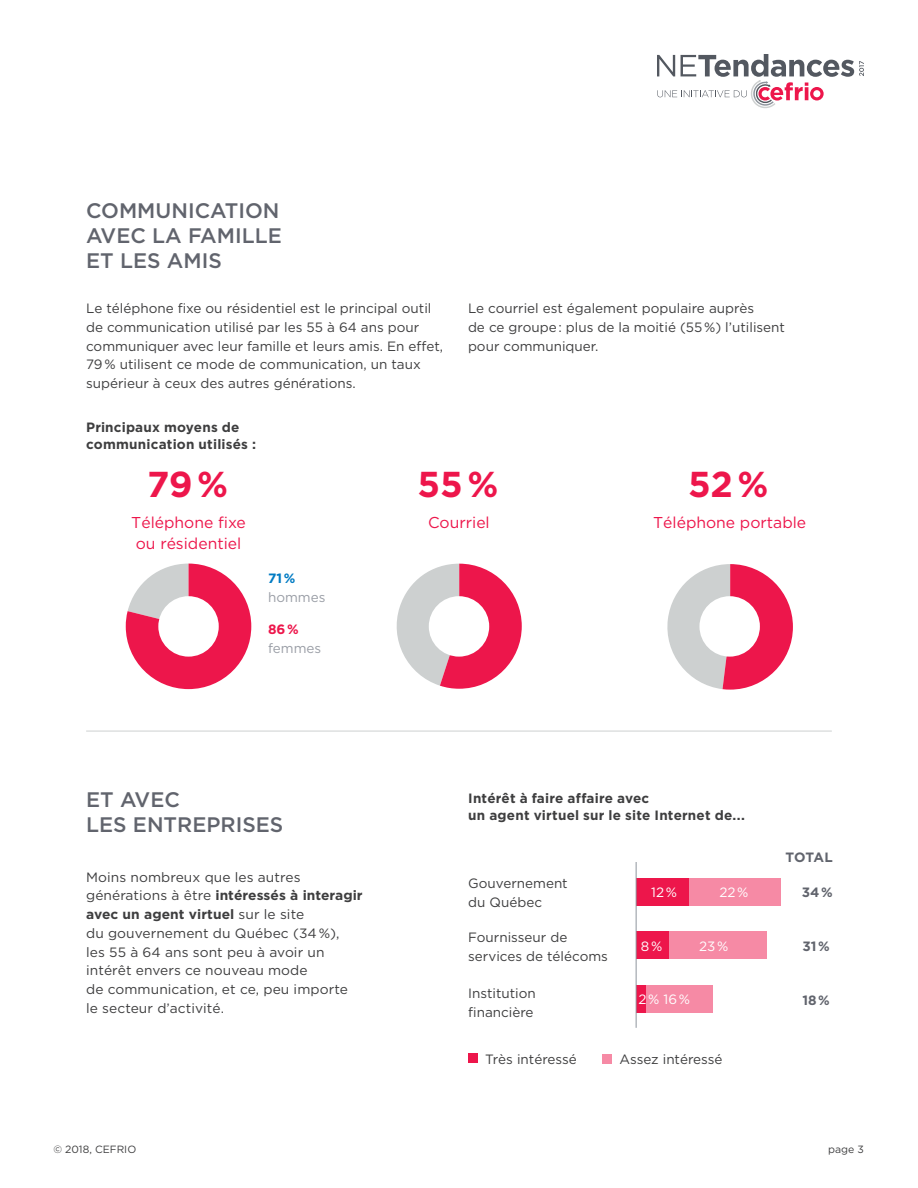
<style>
.page{position:relative;width:918px;height:1188px;background:#fff}
.page>*{position:absolute;margin:0;border:0;box-sizing:border-box;transform-origin:0 0}
.Titre{font:700 36px "Gotham HTF";color:#ed164b}
.Sous-titre_Gris_Maj{font:500 21px/25.2px "Gotham HTF";color:#61646d;text-align:justify}
.Titre-2{font:15.75px/21px "Gotham HTF";color:#ed164b}
.TexteCourant{font:13.5px/18.8px "Gotham HTF";color:#3e3e3f}
.TexteCourant-2{font:700 13.5px/17.2px "Gotham HTF";letter-spacing:.015em;color:#3e3e3f}
.TexteCourant-3{font:13.5px/18.8px "Gotham HTF";color:#9a9ea6}
.TexteCourant-4{font:13.5px "Gotham HTF";color:#fff}
.TexteCourant-5{font:700 13.5px "Gotham HTF";color:#61646d}
.TexteCourant-6{font:10.5px "Gotham HTF";color:#3e3e3f}
.s1{font-weight:700;color:#007bc3}
.s2{font-weight:700;color:#ed164b}
.s3{font-weight:700}
</style>
<div class="page">
<svg style="left:667px;top:564px;width:126px;height:126px"></svg>
<svg style="left:396px;top:564px;width:126px;height:125px"></svg>
<svg style="left:126px;top:564px;width:125px;height:125px"></svg>
<svg style="left:657px;top:54px;width:207px;height:54px"></svg>
<div style="left:468px;top:1053px;width:10px;height:10px;background:#ed164b"></div>
<div style="left:602px;top:1054px;width:10px;height:10px;background:#f68aa5"></div>
<div style="left:689px;top:878px;width:92px;height:27px;background:#f68aa5"></div>
<div style="left:636px;top:878px;width:53px;height:27px;background:#ed164b"></div>
<div style="left:669px;top:932px;width:98px;height:27px;background:#f68aa5"></div>
<div style="left:636px;top:932px;width:33px;height:27px;background:#ed164b"></div>
<div style="left:646px;top:986px;width:67px;height:27px;background:#f68aa5"></div>
<div style="left:636px;top:986px;width:10px;height:27px;background:#ed164b"></div>
<hr style="left:636px;top:862px;width:1px;height:166px;background:#8f959d">
<div style="left:429px;top:596px;width:60px;height:61px;background:#fff;border-radius:50%"></div>
<hr style="left:86px;top:731px;width:746px;height:1px;background:#cdd0d0">
<div style="left:158px;top:596px;width:61px;height:61px;background:#fff;border-radius:50%"></div>
<div style="left:699px;top:596px;width:61px;height:61px;background:#fff;border-radius:50%"></div>
<p class="Sous-titre_Gris_Maj" style="left:86px;top:197px;width:197px">COMMUNICATION AVEC LA FAMILLE ET LES AMIS</p>
<p class="TexteCourant" style="left:86px;top:299px;width:358px">Le téléphone fixe ou résidentiel est le principal outil de communication utilisé par les 55 à 64 ans pour communiquer avec leur famille et leurs amis. En effet, 79% utilisent ce mode de communication, un taux supérieur à ceux des autres générations.</p>
<p class="TexteCourant-2" style="left:86px;top:418px;width:171px">Principaux moyens de communication utilisés :</p>
<p class="TexteCourant" style="left:468px;top:299px;width:319px">Le courriel est également populaire auprès<br>de ce groupe: plus de la moitié (55%) l’utilisent pour communiquer.</p>
<p class="Titre" style="left:147px;top:463px;width:83px">79%</p>
<p class="Titre" style="left:418px;top:463px;width:82px">55%</p>
<p class="Titre" style="left:688px;top:463px;width:82px">52%</p>
<p class="Titre-2" style="left:131px;top:512px;width:116px">Téléphone fixe ou résidentiel</p>
<p class="Titre-2" style="left:428px;top:512px;width:63px">Courriel</p>
<p class="Titre-2" style="left:653px;top:512px;width:155px">Téléphone portable</p>
<p class="TexteCourant-3" style="left:268px;top:569px;width:59px"><span class="s1">71% </span>hommes</p>
<p class="TexteCourant-3" style="left:268px;top:620px;width:55px"><span class="s2">86% </span>femmes</p>
<p class="Sous-titre_Gris_Maj" style="left:86px;top:786px;width:199px">ET AVEC<br>LES ENTREPRISES</p>
<p class="TexteCourant" style="left:86px;top:867px;width:278px">Moins nombreux que les autres générations à être <span class="s3">intéressés à interagir avec un agent virtuel</span> sur le site<br>du gouvernement du Québec (34%),<br>les 55 à 64 ans sont peu à avoir un intérêt envers ce nouveau mode<br>de communication, et ce, peu importe le secteur d’activité.</p>
<p class="TexteCourant-2" style="left:468px;top:789px;width:278px">Intérêt à faire affaire avec<br>un agent virtuel sur le site Internet de...</p>
<p class="TexteCourant-5" style="left:786px;top:849px;width:49px">TOTAL</p>
<p class="TexteCourant" style="left:468px;top:874px;width:101px">Gouvernement du Québec</p>
<p class="TexteCourant-5" style="left:802px;top:885px;width:32px">34%</p>
<p class="TexteCourant-5" style="left:802px;top:939px;width:29px">31%</p>
<p class="TexteCourant-4" style="left:651px;top:885px;width:27px">12%</p>
<p class="TexteCourant-4" style="left:719px;top:885px;width:31px">22%</p>
<p class="TexteCourant" style="left:468px;top:928px;width:141px">Fournisseur de services de télécoms</p>
<p class="TexteCourant" style="left:468px;top:984px;width:69px">Institution financière</p>
<p class="TexteCourant" style="left:485px;top:1050px;width:93px">Très intéressé</p>
<p class="TexteCourant" style="left:619px;top:1050px;width:105px">Assez intéressé</p>
<p class="TexteCourant-4" style="left:641px;top:938px;width:23px">8%</p>
<p class="TexteCourant-4" style="left:699px;top:938px;width:31px">23%</p>
<p class="TexteCourant-4" style="left:639px;top:992px;width:53px">2% 16%</p>
<p class="TexteCourant-5" style="left:802px;top:992px;width:29px">18%</p>
<p class="TexteCourant-6" style="left:53px;top:1144px;width:84px">© 2018, CEFRIO</p>
<p class="TexteCourant-6" style="left:828px;top:1144px;width:37px">page 3</p>
</div>
